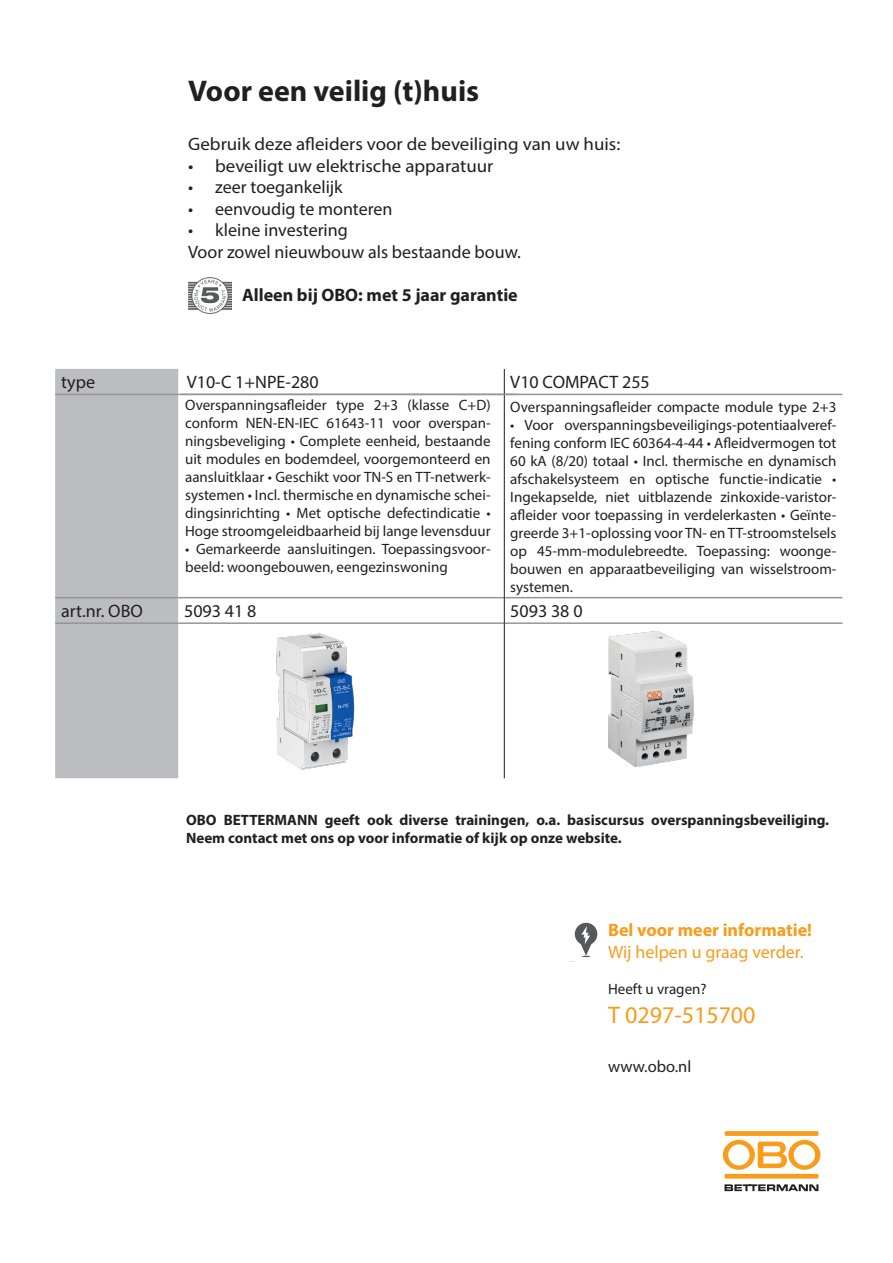
<style>
.page{position:relative;width:893px;height:1263px;background:#fff}
.page>*{position:absolute;margin:0;border:0;box-sizing:border-box;transform-origin:0 0}
.t1{font:700 30px "Myriad Pro";color:#231f20}
.t2{font:24px "Myriad Pro";color:#f89c1c}
.t3{font:18px "Myriad Pro";color:#231f20}
.t4{font:18px "Myriad Pro";color:#231f20;scale:1.05 1}
.t5{font:700 18px "Myriad Pro";color:#231f20}
.t6{font:700 18px "Myriad Pro";color:#f89c1c}
.t7{font:18px "Myriad Pro";color:#f89c1c}
.t8{font:16.5px "Myriad Pro";color:#231f20}
.t9{font:15px/18px "Myriad Pro";color:#231f20;text-align:justify}
.t10{font:700 15px/18px "Myriad Pro";color:#231f20}
</style>
<div class="page">
<img style="left:189px;top:277px;width:42px;height:37px">
<div style="left:55px;top:369px;width:123px;height:409px;background:#bcbdc0"></div>
<hr style="left:55px;top:394px;width:123px;height:1px;background:#939598">
<hr style="left:178px;top:394px;width:326px;height:1px;background:#939598">
<hr style="left:504px;top:394px;width:338px;height:1px;background:#939598">
<hr style="left:55px;top:597px;width:123px;height:1px;background:#939598">
<hr style="left:178px;top:597px;width:326px;height:1px;background:#939598">
<hr style="left:504px;top:597px;width:338px;height:1px;background:#939598">
<hr style="left:55px;top:622px;width:123px;height:2px;background:#939598">
<hr style="left:178px;top:622px;width:326px;height:2px;background:#939598">
<hr style="left:504px;top:622px;width:338px;height:2px;background:#939598">
<svg style="left:504px;top:369px;width:1px;height:25px"></svg>
<hr style="left:504px;top:394px;width:1px;height:204px;background:#231f20">
<svg style="left:504px;top:598px;width:1px;height:25px"></svg>
<hr style="left:504px;top:623px;width:1px;height:155px;background:#231f20">
<svg style="left:575px;top:923px;width:22px;height:34px"></svg>
<img style="left:608px;top:631px;width:85px;height:136px">
<img style="left:276px;top:633px;width:79px;height:137px">
<hr style="left:181px;top:394px;width:338px;height:1px;background:#939598">
<hr style="left:724px;top:1174px;width:95px;height:4px;background:#f89c1c;border-radius:2px">
<svg style="left:723px;top:1140px;width:97px;height:30px"></svg>
<div style="left:725px;top:1131px;width:94px;height:5px;background:#f89c1c;border-radius:2px"></div>
<svg style="left:724px;top:1184px;width:94px;height:7px"></svg>
<p class="t1" style="left:188px;top:71px;width:293px">Voor een veilig (t)huis</p>
<p class="t4" style="left:188px;top:133px;width:413px">Gebruik deze afleiders voor de beveiliging van uw huis:</p>
<p class="t4" style="left:188px;top:154px;width:292px">• beveiligt uw elektrische apparatuur</p>
<p class="t3" style="left:188px;top:176px;width:156px">• zeer toegankelijk</p>
<p class="t3" style="left:188px;top:198px;width:206px">• eenvoudig te monteren</p>
<p class="t3" style="left:188px;top:219px;width:161px">• kleine investering</p>
<p class="t3" style="left:188px;top:241px;width:334px">Voor zowel nieuwbouw als bestaande bouw.</p>
<p class="t5" style="left:242px;top:283px;width:277px">Alleen bij OBO: met 5 jaar garantie</p>
<p class="t3" style="left:61px;top:371px;width:35px">type</p>
<p class="t3" style="left:510px;top:371px;width:141px">V10 COMPACT 255</p>
<p class="t9" style="left:510px;top:397px;width:328px">Overspanningsafleider compacte module type 2+3</p>
<p class="t9" style="left:510px;top:415px;width:328px">• Voor overspanningsbeveiligings-potentiaalveref&shy;fening conform IEC 60364-4-44 • Afleidvermogen tot 60 kA (8/20) totaal • Incl. thermische en dynamisch afschakelsysteem en optische functie-indicatie • Ingekapselde, niet uitblazende zinkoxide-varistor&shy;afleider voor toepassing in verdelerkasten • Geïnte&shy;greerde 3+1-oplossing voor TN- en TT-stroomstelsels op 45-mm-modulebreedte. Toepassing: woonge&shy;bouwen en apparaatbeveiliging van wisselstroom&shy;systemen.</p>
<p class="t3" style="left:61px;top:600px;width:83px">art.nr. OBO</p>
<p class="t3" style="left:184px;top:600px;width:74px">5093 41 8</p>
<p class="t3" style="left:510px;top:600px;width:74px">5093 38 0</p>
<p class="t3" style="left:187px;top:371px;width:134px">V10-C 1+NPE-280</p>
<p class="t9" style="left:185px;top:396px;width:307px">Overspanningsafleider type 2+3 (klasse C+D) conform NEN-EN-IEC 61643-11 voor overspan&shy;ningsbeveliging • Complete eenheid, bestaande uit modules en bodemdeel, voorgemonteerd en aansluitklaar • Geschikt voor TN-S en TT-netwerk&shy;systemen • Incl. thermische en dynamische schei&shy;dingsinrichting • Met optische defectindicatie • Hoge stroomgeleidbaarheid bij lange levensduur</p>
<p class="t9" style="left:185px;top:540px;width:307px">• Gemarkeerde aansluitingen. Toepassingsvoor&shy;beeld: woongebouwen, eengezinswoning</p>
<p class="t10" style="left:186px;top:810px;width:644px">OBO BETTERMANN geeft ook diverse trainingen, o.a. basiscursus overspanningsbeveiliging.<br>Neem contact met ons op voor informatie of kijk op onze website.</p>
<p class="t6" style="left:608px;top:918px;width:205px">Bel voor meer informatie!</p>
<p class="t7" style="left:608px;top:941px;width:197px">Wij helpen u graag verder.</p>
<p class="t9" style="left:608px;top:980px;width:100px">Heeft u vragen?</p>
<p class="t2" style="left:608px;top:1000px;width:149px">T 0297-515700</p>
<p class="t8" style="left:608px;top:1056px;width:85px">www.obo.nl</p>
</div>
